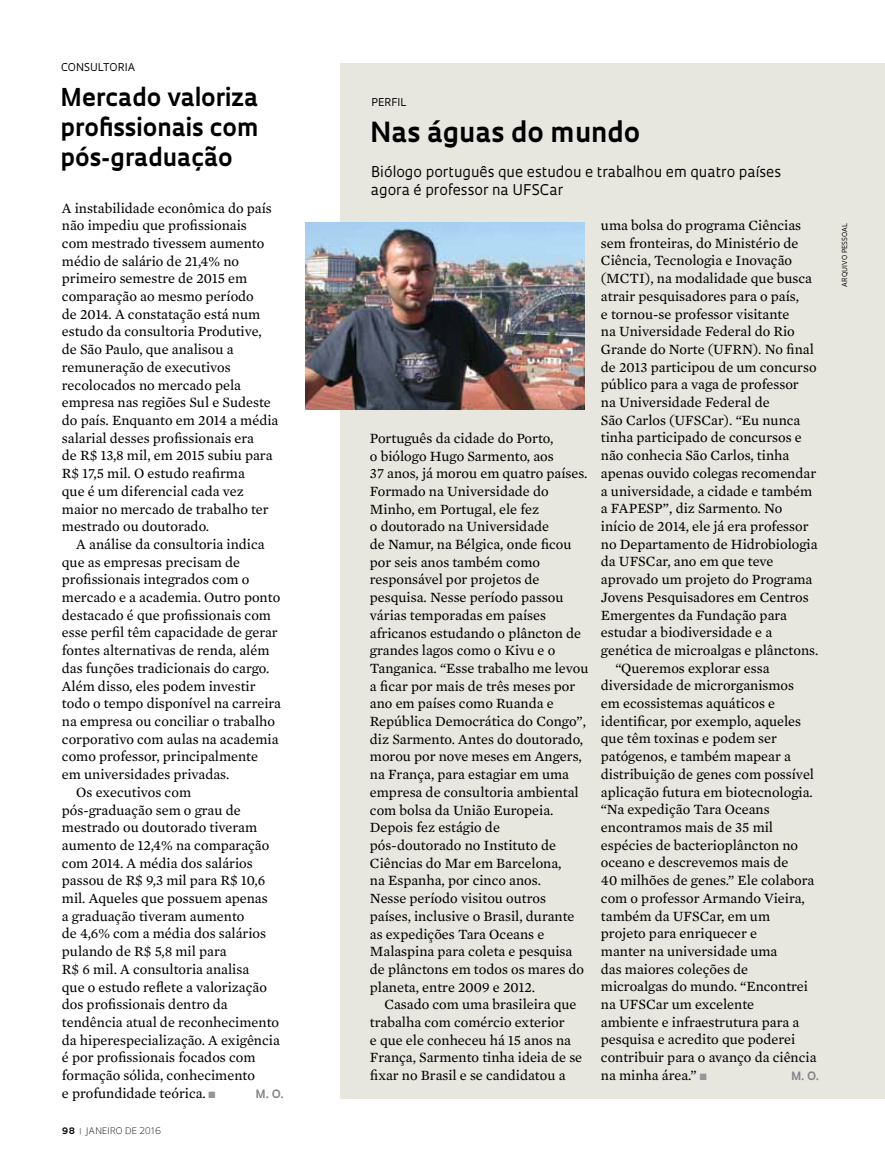
<style>
.page{position:relative;width:885px;height:1169px;background:#fff}
.page>*{position:absolute;margin:0;border:0;box-sizing:border-box;transform-origin:0 0}
.t1{font:700 27px "Oculum";color:#000}
.t2{font:700 24px/30px "Oculum";color:#000;text-align:justify}
.t3{font:14.4px/17.7px "Mercury Text G2";color:#000}
.t4{font:14.4px/17.7px "Oculum";color:#000}
.t5{font:700 11.25px "Oculum";color:#808285}
.t6{font:10.5px "Oculum";letter-spacing:.005em;color:#000}
.t7{font:300 8.7px "Oculum";letter-spacing:.015em;color:#000}
.t8{font:6.75px "Oculum";letter-spacing:.015em;color:#000}
.s1{color:#939598}
.s2{font-weight:700}
.s3{font-weight:700;color:#939598}
</style>
<div class="page">
<div style="left:341px;top:63px;width:544px;height:1035px;background:#e7e7e0"></div>
<img style="left:305px;top:222px;width:279px;height:188px">
<p class="t6" style="left:61px;top:60px;width:76px">Consultoria</p>
<h2 class="t2" style="left:60px;top:81px;width:200px">Mercado valoriza profissionais com pós-graduação</h2>
<p class="t3" style="left:62px;top:198px;width:218px">A instabilidade econômica do país não impediu que profissionais<br>com mestrado tivessem aumento médio de salário de 21,4% no primeiro semestre de 2015 em comparação ao mesmo período<br>de 2014. A constatação está num estudo da consultoria Produtive, de São Paulo, que analisou a remuneração de executivos recolocados no mercado pela empresa nas regiões Sul e Sudeste do país. Enquanto em 2014 a média salarial desses profissionais era<br>de R$ 13,8 mil, em 2015 subiu para<br>R$ 17,5 mil. O estudo reafirma<br>que é um diferencial cada vez maior no mercado de trabalho ter mestrado ou doutorado.</p>
<p class="t3" style="left:76px;top:534px;width:190px">A análise da consultoria indica</p>
<p class="t3" style="left:62px;top:552px;width:180px">que as empresas precisam de</p>
<p class="t3" style="left:62px;top:570px;width:189px">profissionais integrados com o</p>
<p class="t3" style="left:62px;top:587px;width:220px">mercado e a academia. Outro ponto</p>
<p class="t3" style="left:62px;top:605px;width:211px">destacado é que profissionais com</p>
<p class="t3" style="left:62px;top:623px;width:217px">esse perfil têm capacidade de gerar</p>
<p class="t3" style="left:62px;top:641px;width:209px">fontes alternativas de renda, além</p>
<p class="t3" style="left:62px;top:658px;width:209px">das funções tradicionais do cargo.</p>
<p class="t3" style="left:62px;top:676px;width:195px">Além disso, eles podem investir</p>
<p class="t3" style="left:62px;top:694px;width:221px">todo o tempo disponível na carreira</p>
<p class="t3" style="left:62px;top:711px;width:215px">na empresa ou conciliar o trabalho</p>
<p class="t3" style="left:62px;top:729px;width:218px">corporativo com aulas na academia</p>
<p class="t3" style="left:62px;top:747px;width:198px">como professor, principalmente</p>
<p class="t3" style="left:62px;top:764px;width:169px">em universidades privadas.</p>
<p class="t3" style="left:76px;top:782px;width:116px">Os executivos com</p>
<p class="t3" style="left:62px;top:800px;width:180px">pós-graduação sem o grau de</p>
<p class="t3" style="left:62px;top:817px;width:197px">mestrado ou doutorado tiveram</p>
<p class="t3" style="left:62px;top:835px;width:209px">aumento de 12,4% na comparação</p>
<p class="t3" style="left:62px;top:853px;width:192px">com 2014. A média dos salários</p>
<p class="t3" style="left:62px;top:871px;width:205px">passou de R$ 9,3 mil para R$ 10,6</p>
<p class="t3" style="left:62px;top:888px;width:207px">mil. Aqueles que possuem apenas</p>
<p class="t3" style="left:62px;top:906px;width:184px">a graduação tiveram aumento</p>
<p class="t3" style="left:62px;top:924px;width:206px">de 4,6% com a média dos salários</p>
<p class="t3" style="left:62px;top:941px;width:166px">pulando de R$ 5,8 mil para</p>
<p class="t3" style="left:62px;top:959px;width:189px">R$ 6 mil. A consultoria analisa</p>
<p class="t3" style="left:62px;top:977px;width:207px">que o estudo reflete a valorização</p>
<p class="t3" style="left:62px;top:994px;width:167px">dos profissionais dentro da</p>
<p class="t3" style="left:62px;top:1012px;width:219px">tendência atual de reconhecimento</p>
<p class="t3" style="left:62px;top:1030px;width:220px">da hiperespecialização. A exigência</p>
<p class="t3" style="left:62px;top:1048px;width:195px">é por profissionais focados com</p>
<p class="t3" style="left:62px;top:1065px;width:195px">formação sólida, conhecimento</p>
<p class="t3" style="left:62px;top:1083px;width:155px">e profundidade teórica. <span class="s1">■</span></p>
<p class="t5" style="left:256px;top:1086px;width:29px">M. O.</p>
<p class="t7" style="left:62px;top:1124px;width:101px"><span class="s2">98</span> <span class="s3">|</span> JANEIRO DE 2016</p>
<p class="t6" style="left:372px;top:96px;width:8px">PER</p>
<p class="t6" style="left:391px;top:96px;width:11px">FIL</p>
<h1 class="t1" style="left:370px;top:113px;width:272px">Nas águas do mundo</h1>
<p class="t4" style="left:371px;top:162px;width:412px">Biólogo português que estudou e trabalhou em quatro países agora é professor na U FSCar</p>
<p class="t3" style="left:370px;top:428px;width:220px">Português da cidade do Porto,<br>o biólogo Hugo Sarmento, aos<br>37 anos, já morou em quatro países.<br>Formado na Universidade do<br>Minho, em Portugal, ele fez<br>o doutorado na Universidade<br>de Namur, na Bélgica, onde ficou por seis anos também como responsável por projetos de pesquisa. Nesse período passou várias temporadas em países africanos estudando o plâncton de grandes lagos como o Kivu e o<br>Tanganica. “Esse trabalho me levou a ficar por mais de três meses por ano em países como Ruanda e<br>República Democrática do Congo”, diz Sarmento. Antes do doutorado, morou por nove meses em Angers, na França, para estagiar em uma empresa de consultoria ambiental com bolsa da União Europeia.<br>Depois fez estágio de pós-doutorado no Instituto de<br>Ciências do Mar em Barcelona,<br>na Espanha, por cinco anos.<br>Nesse período visitou outros países, inclusive o Brasil, durante as expedições Tara Oceans e<br>Malaspina para coleta e pesquisa de plânctons em todos os mares do planeta, entre 2009 e 2012.</p>
<p class="t3" style="left:370px;top:995px;width:214px;text-indent:14px">Casado com uma brasileira que trabalha com comércio exterior<br>e que ele conheceu há 15 anos na<br>França, Sarmento tinha ideia de se fixar no Brasil e se candidatou a</p>
<p class="t3" style="left:601px;top:216px;width:202px">uma bolsa do programa Ciências</p>
<p class="t3" style="left:601px;top:233px;width:199px">sem fronteiras, do Ministério de</p>
<p class="t3" style="left:601px;top:251px;width:193px">Ciência, Tecnologia e Inovação</p>
<p class="t3" style="left:601px;top:269px;width:213px">(MCTI), na modalidade que busca</p>
<p class="t3" style="left:601px;top:286px;width:200px">atrair pesquisadores para o país,</p>
<p class="t3" style="left:601px;top:304px;width:190px">e tornou-se professor visitante</p>
<p class="t3" style="left:601px;top:322px;width:195px">na Universidade Federal do Rio</p>
<p class="t3" style="left:601px;top:339px;width:214px">Grande do Norte (UFRN). No final</p>
<p class="t3" style="left:601px;top:357px;width:217px">de 2013 participou de um concurso</p>
<p class="t3" style="left:601px;top:375px;width:199px">público para a vaga de professor</p>
<p class="t3" style="left:601px;top:392px;width:170px">na Universidade Federal de</p>
<p class="t3" style="left:601px;top:410px;width:201px">São Carlos (UFSCar). “Eu nunca</p>
<p class="t3" style="left:601px;top:428px;width:202px">tinha participado de concursos e</p>
<p class="t3" style="left:601px;top:446px;width:190px">não conhecia São Carlos, tinha</p>
<p class="t3" style="left:601px;top:463px;width:217px">apenas ouvido colegas recomendar</p>
<p class="t3" style="left:601px;top:481px;width:213px">a universidade, a cidade e também</p>
<p class="t3" style="left:601px;top:499px;width:183px">a FAPESP”, diz Sarmento. No</p>
<p class="t3" style="left:601px;top:516px;width:209px">início de 2014, ele já era professor</p>
<p class="t3" style="left:601px;top:534px;width:218px">no Departamento de Hidrobiologia</p>
<p class="t3" style="left:601px;top:552px;width:174px">da UFSCar, ano em que teve</p>
<p class="t3" style="left:601px;top:569px;width:213px">aprovado um projeto do Programa</p>
<p class="t3" style="left:601px;top:587px;width:209px">Jovens Pesquisadores em Centros</p>
<p class="t3" style="left:601px;top:605px;width:188px">Emergentes da Fundação para</p>
<p class="t3" style="left:601px;top:623px;width:173px">estudar a biodiversidade e a</p>
<p class="t3" style="left:601px;top:640px;width:219px">genética de microalgas e plânctons.</p>
<p class="t3" style="left:615px;top:658px;width:156px">“Queremos explorar essa</p>
<p class="t3" style="left:601px;top:676px;width:195px">diversidade de microrganismos</p>
<p class="t3" style="left:601px;top:693px;width:176px">em ecossistemas aquáticos e</p>
<p class="t3" style="left:601px;top:711px;width:202px">identificar, por exemplo, aqueles</p>
<p class="t3" style="left:601px;top:729px;width:178px">que têm toxinas e podem ser</p>
<p class="t3" style="left:601px;top:746px;width:192px">patógenos, e também mapear a</p>
<p class="t3" style="left:601px;top:764px;width:215px">distribuição de genes com possível</p>
<p class="t3" style="left:601px;top:782px;width:213px">aplicação futura em biotecnologia.</p>
<p class="t3" style="left:601px;top:800px;width:170px">“Na expedição Tara Oceans</p>
<p class="t3" style="left:601px;top:817px;width:174px">encontramos mais de 35 mil</p>
<p class="t3" style="left:601px;top:835px;width:199px">espécies de bacterioplâncton no</p>
<p class="t3" style="left:601px;top:853px;width:189px">oceano e descrevemos mais de</p>
<p class="t3" style="left:601px;top:870px;width:215px">40 milhões de genes.” Ele colabora</p>
<p class="t3" style="left:601px;top:888px;width:206px">com o professor Armando Vieira,</p>
<p class="t3" style="left:601px;top:906px;width:171px">também da UFSCar, em um</p>
<p class="t3" style="left:601px;top:923px;width:158px">projeto para enriquecer e</p>
<p class="t3" style="left:601px;top:941px;width:178px">manter na universidade uma</p>
<p class="t3" style="left:601px;top:959px;width:149px">das maiores coleções de</p>
<p class="t3" style="left:601px;top:977px;width:209px">microalgas do mundo. “Encontrei</p>
<p class="t3" style="left:601px;top:994px;width:155px">na UFSCar um excelente</p>
<p class="t3" style="left:601px;top:1012px;width:200px">ambiente e infraestrutura para a</p>
<p class="t3" style="left:601px;top:1030px;width:196px">pesquisa e acredito que poderei</p>
<p class="t3" style="left:601px;top:1047px;width:217px">contribuir para o avanço da ciência</p>
<p class="t3" style="left:601px;top:1065px;width:107px">na minha área.” <span class="s1">■</span></p>
<p class="t5" style="left:791px;top:1068px;width:29px">M. O.</p>
<p class="t8" style="left:840px;top:287px;width:66px;rotate:-90deg">arquivo pessoal</p>
</div>
